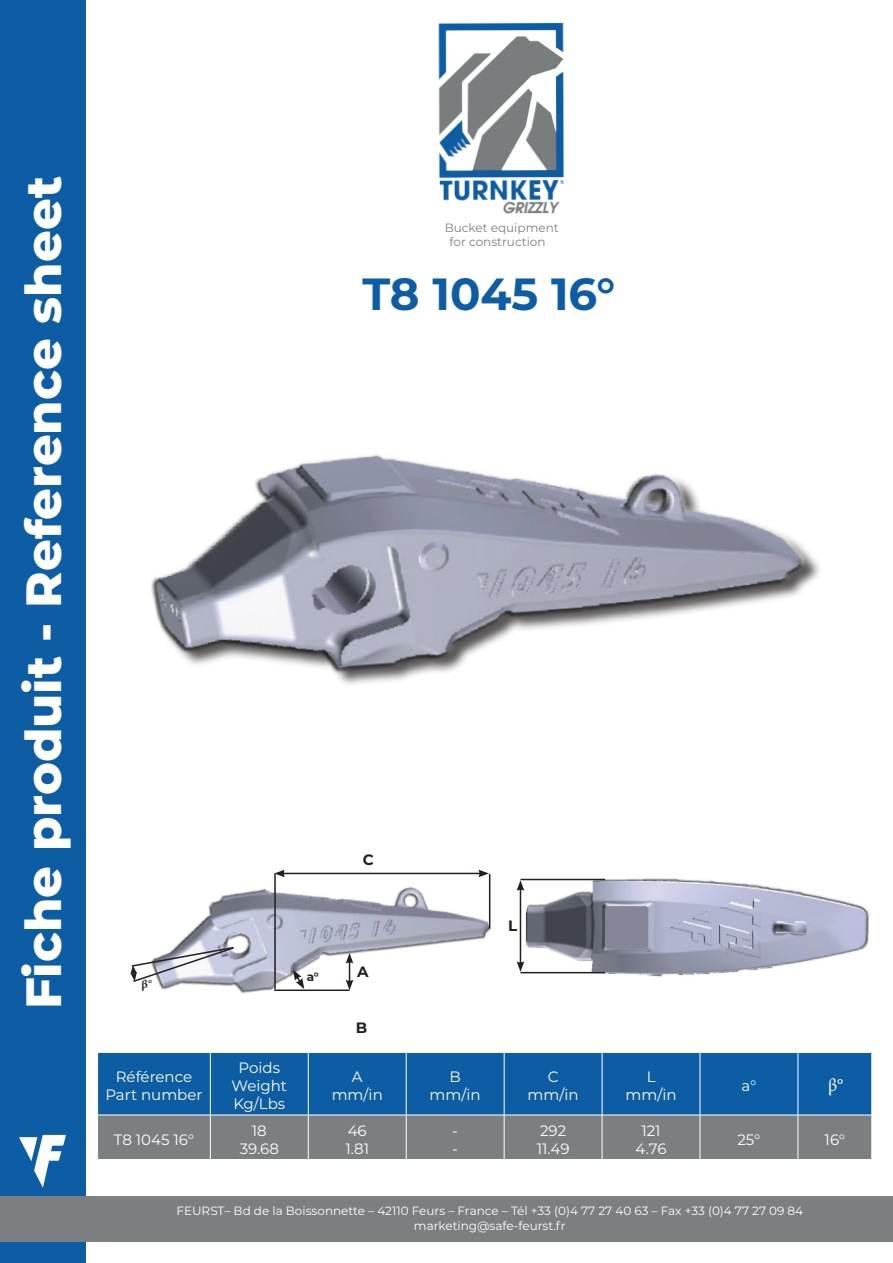
<style>
.page{position:relative;width:893px;height:1263px;background:#fff}
.page>*{position:absolute;margin:0;border:0;box-sizing:border-box;transform-origin:0 0}
.t1{font:800 49.5px "Montserrat";color:#fff}
.t2{font:700 45px "Montserrat";color:#0d5da4}
.t3{font:18px "Minion Pro";color:#fff}
.t4{font:15px/18px "Montserrat";color:#fff;text-align:center}
.t5{font:700 15px "Montserrat";color:#231f20}
.t6{font:12px/14.4px "Montserrat";color:#fff;text-align:center}
.t7{font:12px/14.4px "Montserrat";color:#7c7f80;text-align:center}
.t8{font:700 12px "Montserrat";color:#231f20}
.t9{font:700 12px "Minion Pro";color:#231f20}
.s1{color:#fff}
</style>
<div class="page">
<div style="left:0;top:0;width:85px;height:1263px;background:#0d5da4"></div>
<div style="left:0;top:1196px;width:893px;height:46px;background:#7c7f80"></div>
<svg style="left:19px;top:1135px;width:47px;height:52px"></svg>
<div style="left:98px;top:1053px;width:773px;height:62px;background:#0d5da4"></div>
<div style="left:98px;top:1116px;width:773px;height:43px;background:#7c7f80"></div>
<hr style="left:210px;top:1053px;width:1px;height:62px;background:#fff">
<hr style="left:308px;top:1053px;width:1px;height:62px;background:#fff">
<hr style="left:406px;top:1053px;width:1px;height:62px;background:#fff">
<hr style="left:504px;top:1053px;width:1px;height:62px;background:#fff">
<hr style="left:602px;top:1053px;width:1px;height:62px;background:#fff">
<hr style="left:700px;top:1053px;width:1px;height:62px;background:#fff">
<hr style="left:798px;top:1053px;width:1px;height:62px;background:#fff">
<hr style="left:210px;top:1115px;width:1px;height:44px;background:#fff">
<hr style="left:308px;top:1115px;width:1px;height:44px;background:#fff">
<hr style="left:406px;top:1115px;width:1px;height:44px;background:#fff">
<hr style="left:504px;top:1115px;width:1px;height:44px;background:#fff">
<hr style="left:602px;top:1115px;width:1px;height:44px;background:#fff">
<hr style="left:700px;top:1115px;width:1px;height:44px;background:#fff">
<hr style="left:798px;top:1115px;width:1px;height:44px;background:#fff">
<img style="left:438px;top:22px;width:126px;height:192px">
<hr style="left:520px;top:888px;width:1px;height:76px;background:#231f20">
<svg style="left:517px;top:880px;width:7px;height:11px"></svg>
<svg style="left:517px;top:961px;width:7px;height:11px"></svg>
<img style="left:158px;top:869px;width:333px;height:125px">
<img style="left:524px;top:878px;width:346px;height:99px">
<img style="left:151px;top:455px;width:669px;height:230px">
<svg style="left:130px;top:946px;width:106px;height:37px"></svg>
<hr style="left:520px;top:879px;width:85px;height:1px;background:#231f20">
<hr style="left:520px;top:972px;width:85px;height:1px;background:#231f20">
<svg style="left:293px;top:970px;width:11px;height:19px"></svg>
<hr style="left:274px;top:873px;width:2px;height:116px;background:#231f20">
<hr style="left:489px;top:874px;width:1px;height:55px;background:#231f20">
<svg style="left:346px;top:953px;width:7px;height:37px"></svg>
<hr style="left:282px;top:873px;width:199px;height:1px;background:#231f20">
<svg style="left:274px;top:870px;width:11px;height:7px"></svg>
<svg style="left:478px;top:870px;width:11px;height:7px"></svg>
<hr style="left:274px;top:989px;width:76px;height:2px;background:#231f20">
<h1 class="t1" style="left:7px;top:1009px;width:834px;rotate:-90deg">Fiche produit - Reference sheet</h1>
<p class="t7" style="left:445px;top:220px;width:115px">Bucket equipment for construction<span class="s1">g</span></p>
<h2 class="t2" style="left:363px;top:262px;width:254px">T8 1045 16°</h2>
<p class="t9" style="left:142px;top:976px;width:12px">β°</p>
<p class="t5" style="left:363px;top:849px;width:12px">C</p>
<p class="t8" style="left:307px;top:968px;width:14px">a°</p>
<p class="t5" style="left:357px;top:961px;width:13px">A</p>
<p class="t5" style="left:356px;top:1017px;width:13px">B</p>
<p class="t5" style="left:508px;top:915px;width:11px">L</p>
<p class="t4" style="left:105px;top:1067px;width:99px">Référence<br>Part number</p>
<p class="t4" style="left:232px;top:1058px;width:57px">Poids<br>Weight<br>Kg/Lbs</p>
<p class="t4" style="left:332px;top:1067px;width:53px">A mm/in</p>
<p class="t4" style="left:430px;top:1067px;width:53px">B mm/in</p>
<p class="t4" style="left:528px;top:1067px;width:53px">C mm/in</p>
<p class="t4" style="left:625px;top:1067px;width:53px">L mm/in</p>
<p class="t4" style="left:742px;top:1076px;width:16px">a°</p>
<p class="t4" style="left:114px;top:1130px;width:82px">T8 1045 16°</p>
<p class="t4" style="left:240px;top:1121px;width:41px">18<br>39.68</p>
<p class="t4" style="left:345px;top:1121px;width:25px;text-align:left">46<br>1.81</p>
<p class="t4" style="left:452px;top:1121px;width:7px;text-align:left">- -</p>
<p class="t4" style="left:537px;top:1121px;width:34px;text-align:left">292<br>11.49</p>
<p class="t4" style="left:636px;top:1121px;width:32px">121<br>4.76</p>
<p class="t4" style="left:737px;top:1130px;width:25px">25°</p>
<p class="t4" style="left:825px;top:1130px;width:22px">16°</p>
<p class="t3" style="left:828px;top:1073px;width:17px">β°</p>
<p class="t6" style="left:177px;top:1203px;width:628px">FEURST– Bd de la Boissonnette – 42110 Feurs – France – Tél +33 (0)4 77 27 40 63 – Fax +33 (0)4 77 27 09 84 marketing@safe-feurst.fr</p>
</div>
